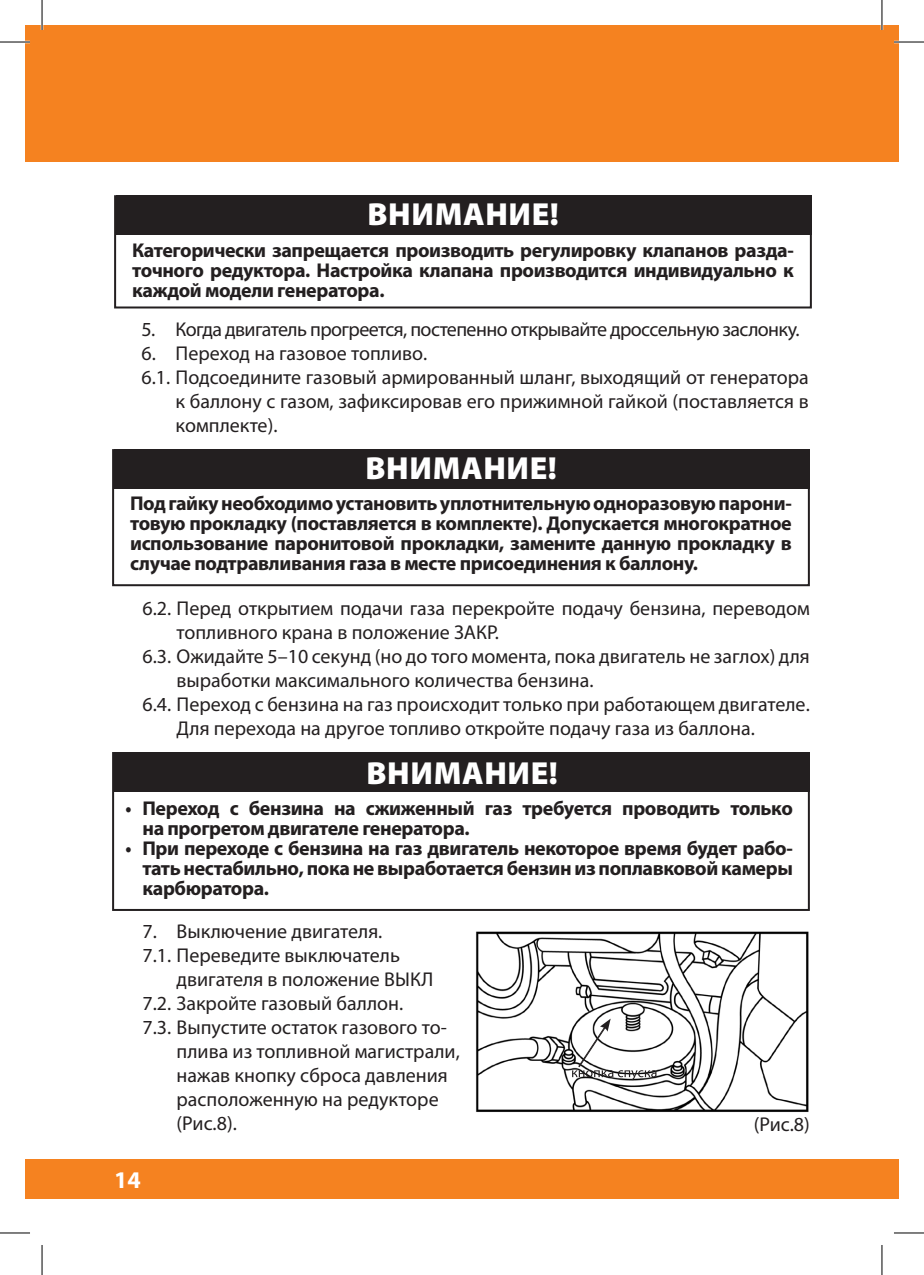
<style>
.page{position:relative;width:924px;height:1275px;background:#fff}
.page>*{position:absolute;margin:0;border:0;box-sizing:border-box;transform-origin:0 0}
.t1{font:900 32px "Myriad Pro";letter-spacing:.02em;color:#fff}
.t2{font:700 24px "Myriad Pro";color:#fff}
.t3{font:20px "Myriad Pro";color:#231f20}
.t4{font:700 20px/20px "Myriad Pro";letter-spacing:-.02em;color:#231f20;text-align:justify}
.t5{font:700 20px/20px "Myriad Pro";letter-spacing:-.02em;color:#231f20;scale:.9 1}
.t6{font:20px "Myriad Pro";letter-spacing:-.03em;color:#231f20}
</style>
<div class="page">
<div style="left:25px;top:25px;width:873px;height:136px;background:#f58220"></div>
<div style="left:25px;top:1159px;width:873px;height:40px;background:#f58220"></div>
<div style="left:112px;top:752px;width:697px;height:159px;border:2px solid #231f20"></div>
<div style="left:112px;top:449px;width:697px;height:137px;border:2px solid #231f20"></div>
<div style="left:114px;top:449px;width:695px;height:40px;background:#231f20"></div>
<div style="left:114px;top:752px;width:695px;height:39px;background:#231f20"></div>
<img style="left:476px;top:931px;width:333px;height:181px">
<svg style="left:572px;top:1018px;width:84px;height:62px"></svg>
<div style="left:114px;top:195px;width:697px;height:113px;border:2px solid #231f20"></div>
<div style="left:116px;top:195px;width:695px;height:40px;background:#231f20"></div>
<hr style="left:0;top:41px;width:30px;height:2px;background:#fff">
<hr style="left:893px;top:41px;width:30px;height:2px;background:#fff">
<hr style="left:41px;top:0;width:2px;height:30px;background:#fff">
<hr style="left:880px;top:0;width:2px;height:30px;background:#fff">
<hr style="left:0;top:42px;width:30px;height:1px;background:#000">
<hr style="left:893px;top:42px;width:30px;height:1px;background:#000">
<hr style="left:0;top:1232px;width:30px;height:1px;background:#000">
<hr style="left:893px;top:1232px;width:30px;height:1px;background:#000">
<hr style="left:42px;top:0;width:1px;height:30px;background:#000">
<hr style="left:42px;top:1245px;width:1px;height:30px;background:#000">
<hr style="left:881px;top:0;width:1px;height:30px;background:#000">
<hr style="left:881px;top:1245px;width:1px;height:30px;background:#000">
<h1 class="t1" style="left:367px;top:193px;width:193px">ВНИМАНИЕ!</h1>
<p class="t4" style="left:132px;top:239px;width:663px">Категорически запрещается производить регулировку клапанов разда&shy;точного редуктора. Настройка клапана производится индивидуально к каждой модели генератора.</p>
<p class="t6" style="left:141px;top:317px;width:659px">5. Когда двигатель прогреется, постепенно открывайте дроссельную заслонку.</p>
<p class="t3" style="left:141px;top:341px;width:287px">6. Переход на газовое топливо.</p>
<p class="t3" style="left:141px;top:365px;width:668px">6.1. Подсоедините газовый армированный шланг, выходящий от генератора</p>
<p class="t3" style="left:175px;top:389px;width:634px">к баллону с газом, зафиксировав его прижимной гайкой (поставляется в</p>
<p class="t3" style="left:175px;top:413px;width:103px">комплекте).</p>
<h1 class="t1" style="left:365px;top:447px;width:193px">ВНИМАНИЕ!</h1>
<p class="t4" style="left:130px;top:493px;width:663px">Под гайку необходимо установить уплотнительную одноразовую парони&shy;товую прокладку (поставляется в комплекте). Допускается многократное использование паронитовой прокладки, замените данную прокладку в случае подтравливания газа в месте присоединения к баллону.</p>
<p class="t3" style="left:142px;top:595px;width:668px">6.2. Перед открытием подачи газа перекройте подачу бензина, переводом</p>
<p class="t3" style="left:176px;top:619px;width:324px">топливного крана в положение ЗАКР.</p>
<p class="t3" style="left:142px;top:643px;width:668px">6.3. Ожидайте 5–10 секунд (но до того момента, пока двигатель не заглох) для</p>
<p class="t3" style="left:176px;top:667px;width:418px">выработки максимального количества бензина.</p>
<p class="t3" style="left:142px;top:691px;width:668px">6.4. Переход с бензина на газ происходит только при работающем двигателе.</p>
<p class="t3" style="left:176px;top:715px;width:579px">Для перехода на другое топливо откройте подачу газа из баллона.</p>
<h1 class="t1" style="left:366px;top:751px;width:193px">ВНИМАНИЕ!</h1>
<p class="t5" style="left:142px;top:797px;width:723px;text-indent:-17px">• Переход с бензина на сжиженный газ требуется проводить только на прогретом двигателе генератора.</p>
<p class="t5" style="left:142px;top:837px;width:723px;text-align:justify;text-indent:-17px">• При переходе с бензина на газ двигатель некоторое время будет рабо&shy;тать нестабильно, пока не выработается бензин из поплавковой камеры карбюратора.</p>
<p class="t3" style="left:142px;top:918px;width:241px">7. Выключение двигателя.</p>
<p class="t3" style="left:142px;top:942px;width:259px">7.1. Переведите выключатель</p>
<p class="t3" style="left:176px;top:966px;width:258px">двигателя в положение ВЫКЛ</p>
<p class="t3" style="left:142px;top:990px;width:262px">7.2. Закройте газовый баллон.</p>
<p class="t3" style="left:142px;top:1014px;width:306px">7.3. Выпустите остаток газового то-</p>
<p class="t3" style="left:176px;top:1038px;width:284px">плива из топливной магистрали,</p>
<p class="t3" style="left:176px;top:1062px;width:273px">нажав кнопку сброса давления</p>
<p class="t3" style="left:176px;top:1086px;width:263px">расположенную на редукторе</p>
<p class="t3" style="left:176px;top:1110px;width:62px">(Рис.8).</p>
<p class="t3" style="left:753px;top:1111px;width:58px">(Рис.8)</p>
<p class="t2" style="left:114px;top:1164px;width:28px">14</p>
</div>
